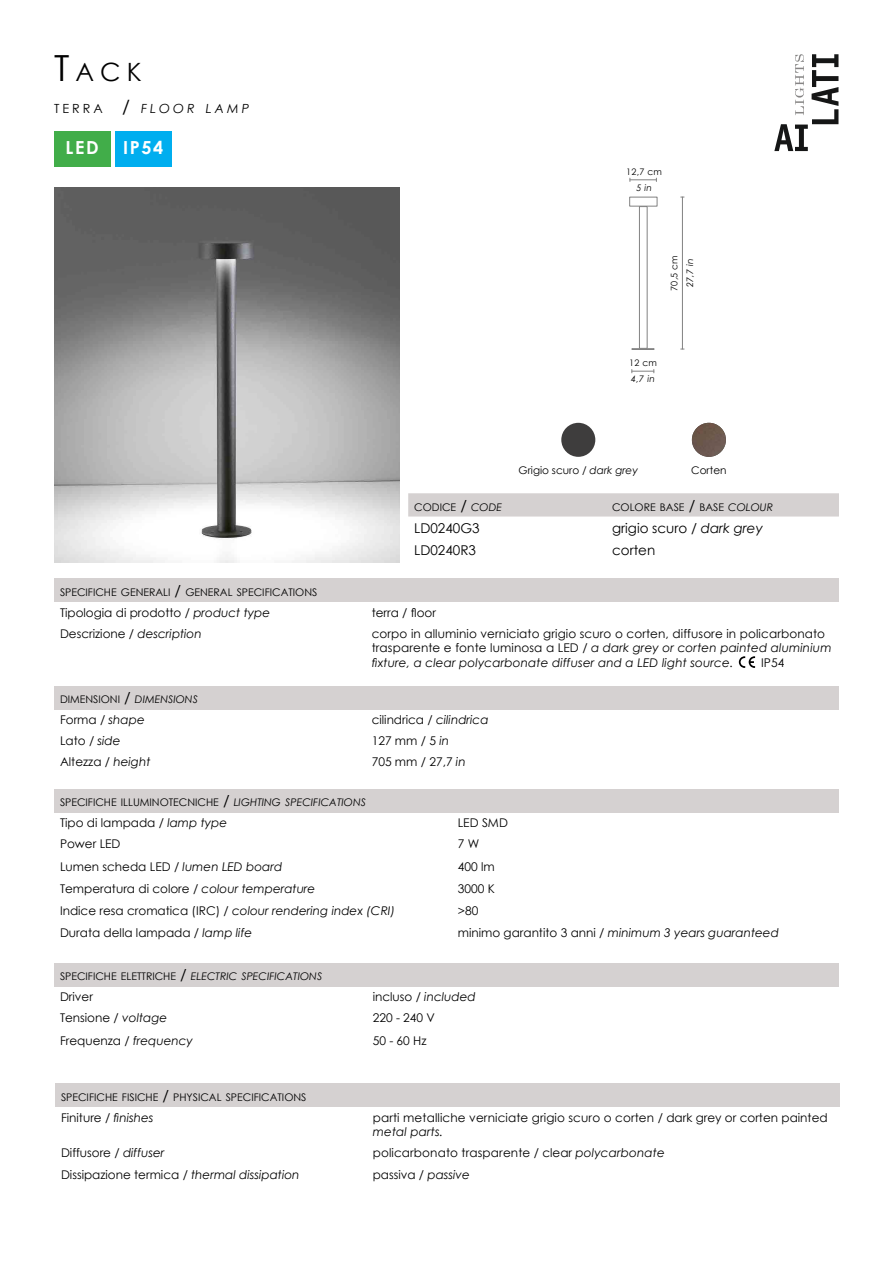
<style>
.page{position:relative;width:893px;height:1263px;background:#fff}
.page>*{position:absolute;margin:0;border:0;box-sizing:border-box;transform-origin:0 0}
.t1{font:25.2px "Century Gothic";color:#000}
.t2{font:700 18px "Century Gothic";letter-spacing:.09em;color:#fff}
.t3{font:13.5px "Century Gothic";color:#000}
.t4{font:italic 12.6px "Century Gothic";letter-spacing:.245em;color:#000}
.t5{font:12px/14.4px "Century Gothic";color:#000}
.t6{font:italic 12px "Century Gothic";color:#000}
.t7{font:10.5px "Century Gothic";color:#000}
.t8{font:italic 10.5px "Century Gothic";color:#000}
.t9{font:10.5px "Century Gothic";color:#000}
.t10{font:9px "Century Gothic";letter-spacing:.03em;color:#000}
.t11{font:italic 9px "Century Gothic";color:#000}
.s1{font-size:36px}
.s2{font-style:normal}
.s3{font-style:normal;font-size:18px}
.s4{font-style:italic}
.s5{font-size:15px}
.s6{font-style:normal;font-size:15px}
</style>
<div class="page">
<div style="left:55px;top:1083px;width:785px;height:23px;background:#d5d1d1"></div>
<div style="left:54px;top:963px;width:785px;height:23px;background:#d5d1d1"></div>
<div style="left:115px;top:132px;width:56px;height:35px;background:#00aeef"></div>
<img style="left:774px;top:54px;width:64px;height:97px">
<img style="left:795px;top:54px;width:9px;height:51px">
<div style="left:54px;top:132px;width:57px;height:35px;background:#41ad49"></div>
<div style="left:54px;top:789px;width:785px;height:23px;background:#d5d1d1"></div>
<img style="left:54px;top:187px;width:346px;height:376px">
<div style="left:408px;top:493px;width:431px;height:23px;background:#d5d1d1"></div>
<div style="left:54px;top:579px;width:785px;height:23px;background:#d5d1d1"></div>
<svg style="left:739px;top:656px;width:16px;height:12px"></svg>
<div style="left:54px;top:686px;width:785px;height:23px;background:#d5d1d1"></div>
<div style="left:629px;top:197px;width:28px;height:9px;background:#fff;border:1px solid #828282"></div>
<div style="left:632px;top:348px;width:22px;height:2px;border:1px solid #828282"></div>
<div style="left:639px;top:206px;width:8px;height:143px;background:#fff;border:1px solid #828282"></div>
<hr style="left:682px;top:197px;width:1px;height:152px;background:#828282">
<svg style="left:630px;top:178px;width:27px;height:3px"></svg>
<svg style="left:631px;top:369px;width:23px;height:4px"></svg>
<img style="left:692px;top:423px;width:34px;height:34px;border-radius:17px">
<div style="left:561px;top:423px;width:34px;height:34px;background:#3e3d3d;border-radius:50%"></div>
<h1 class="t1" style="left:54px;top:54px;width:89px"><span class="s1">T</span>ACK</h1>
<p class="t4" style="left:54px;top:100px;width:197px"><span class="s2">TERRA</span> <span class="s3">/</span> FLOOR LAMP</p>
<h2 class="t2" style="left:66px;top:134px;width:35px">LED</h2>
<h2 class="t2" style="left:123px;top:134px;width:42px">IP54</h2>
<p class="t10" style="left:626px;top:165px;width:37px">12,7 cm</p>
<p class="t11" style="left:636px;top:181px;width:17px">5 in</p>
<p class="t10" style="left:668px;top:291px;width:37px;rotate:-90deg">70,5 cm</p>
<p class="t11" style="left:684px;top:287px;width:30px;rotate:-90deg">27,7 in</p>
<p class="t10" style="left:629px;top:357px;width:29px">12 cm</p>
<p class="t11" style="left:631px;top:372px;width:25px">4,7 in</p>
<p class="t9" style="left:519px;top:463px;width:121px">Grigio scuro / <span class="s4">dark grey</span></p>
<p class="t9" style="left:691px;top:463px;width:37px">Corten</p>
<p class="t7" style="left:414px;top:499px;width:89px">CODICE <span class="s5">/</span> <span class="s4">CODE</span></p>
<p class="t7" style="left:612px;top:499px;width:163px">COLORE BASE <span class="s5">/</span> BASE <span class="s4">COLOUR</span></p>
<p class="t3" style="left:414px;top:518px;width:67px">LD0240G3</p>
<p class="t3" style="left:612px;top:518px;width:152px">grigio scuro / <span class="s4">dark grey</span></p>
<p class="t3" style="left:414px;top:540px;width:63px">LD0240R3</p>
<p class="t3" style="left:612px;top:540px;width:45px">corten</p>
<p class="t7" style="left:60px;top:585px;width:259px">SPECIFICHE GENERALI <span class="s5">/</span> GENERAL SPECIFICATIONS</p>
<p class="t5" style="left:60px;top:605px;width:212px">Tipologia di prodotto / <span class="s4">product type</span></p>
<p class="t5" style="left:372px;top:605px;width:66px">terra / floor</p>
<p class="t5" style="left:60px;top:626px;width:143px">Descrizione / <span class="s4">description</span></p>
<p class="t5" style="left:372px;top:626px;width:461px">corpo in alluminio verniciato grigio scuro o corten, diffusore in policarbonato trasparente e fonte luminosa a LED / <span class="s4">a dark grey or corten painted aluminium fixture, a clear polycarbonate diffuser and a LED light source.</span></p>
<p class="t5" style="left:761px;top:655px;width:25px">IP54</p>
<p class="t7" style="left:60px;top:692px;width:139px">DIMENSIONI <span class="s5">/</span> <span class="s4">DIMENSIONS</span></p>
<p class="t6" style="left:60px;top:712px;width:86px"><span class="s2">Forma</span> / shape</p>
<p class="t6" style="left:372px;top:712px;width:118px"><span class="s2">cilindrica</span> / cilindrica</p>
<p class="t5" style="left:60px;top:734px;width:62px">Lato / <span class="s4">side</span></p>
<p class="t5" style="left:372px;top:734px;width:79px">127 mm / 5 <span class="s4">in</span></p>
<p class="t5" style="left:60px;top:755px;width:92px">Altezza / <span class="s4">height</span></p>
<p class="t5" style="left:372px;top:755px;width:95px">705 mm / 27,7 <span class="s4">in</span></p>
<p class="t7" style="left:60px;top:795px;width:307px">SPECIFICHE ILLUMINOTECNICHE <span class="s5">/</span> <span class="s4">LIGHTING SPECIFICATIONS</span></p>
<p class="t5" style="left:60px;top:816px;width:169px">Tipo di lampada / <span class="s4">lamp type</span></p>
<p class="t5" style="left:458px;top:816px;width:52px">LED SMD</p>
<p class="t5" style="left:60px;top:837px;width:62px">Power LED</p>
<p class="t5" style="left:458px;top:837px;width:23px">7 W</p>
<p class="t5" style="left:60px;top:859px;width:224px">Lumen scheda LED / <span class="s4">lumen LED board</span></p>
<p class="t5" style="left:458px;top:859px;width:38px">400 lm</p>
<p class="t5" style="left:60px;top:881px;width:257px">Temperatura di colore / <span class="s4">colour temperature</span></p>
<p class="t5" style="left:458px;top:881px;width:39px">3000 K</p>
<p class="t5" style="left:60px;top:903px;width:337px">Indice resa cromatica (IRC) / <span class="s4">colour rendering index (CRI)</span></p>
<p class="t5" style="left:458px;top:903px;width:22px">&gt;80</p>
<p class="t5" style="left:60px;top:925px;width:194px">Durata della lampada / <span class="s4">lamp life</span></p>
<p class="t6" style="left:458px;top:924px;width:323px"><span class="s2">minimo garantito 3 anni /</span> minimum 3 years guaranteed</p>
<p class="t8" style="left:60px;top:969px;width:264px"><span class="s2">SPECIFICHE ELETTRICHE</span> <span class="s6">/</span> ELECTRIC SPECIFICATIONS</p>
<p class="t5" style="left:60px;top:990px;width:35px">Driver</p>
<p class="t5" style="left:373px;top:990px;width:105px">incluso / <span class="s4">included</span></p>
<p class="t5" style="left:60px;top:1011px;width:109px">Tensione / <span class="s4">voltage</span></p>
<p class="t5" style="left:373px;top:1011px;width:64px">220 - 240 V</p>
<p class="t5" style="left:60px;top:1033px;width:134px">Frequenza / <span class="s4">frequency</span></p>
<p class="t5" style="left:373px;top:1033px;width:55px">50 - 60 Hz</p>
<p class="t7" style="left:61px;top:1089px;width:247px">SPECIFICHE FISICHE <span class="s5">/</span> PHYSICAL SPECIFICATIONS</p>
<p class="t5" style="left:61px;top:1110px;width:94px">Finiture / <span class="s4">finishes</span></p>
<p class="t5" style="left:373px;top:1110px;width:456px">parti metalliche verniciate grigio scuro o corten / dark grey or corten painted</p>
<p class="t6" style="left:373px;top:1123px;width:72px">metal parts.</p>
<p class="t5" style="left:61px;top:1145px;width:105px">Diffusore <span class="s4">/ diffuser</span></p>
<p class="t5" style="left:373px;top:1145px;width:294px">policarbonato trasparente / clear <span class="s4">polycarbonate</span></p>
<p class="t5" style="left:61px;top:1167px;width:240px">Dissipazione termica / <span class="s4">thermal dissipation</span></p>
<p class="t5" style="left:373px;top:1167px;width:99px">passiva / <span class="s4">passive</span></p>
</div>
